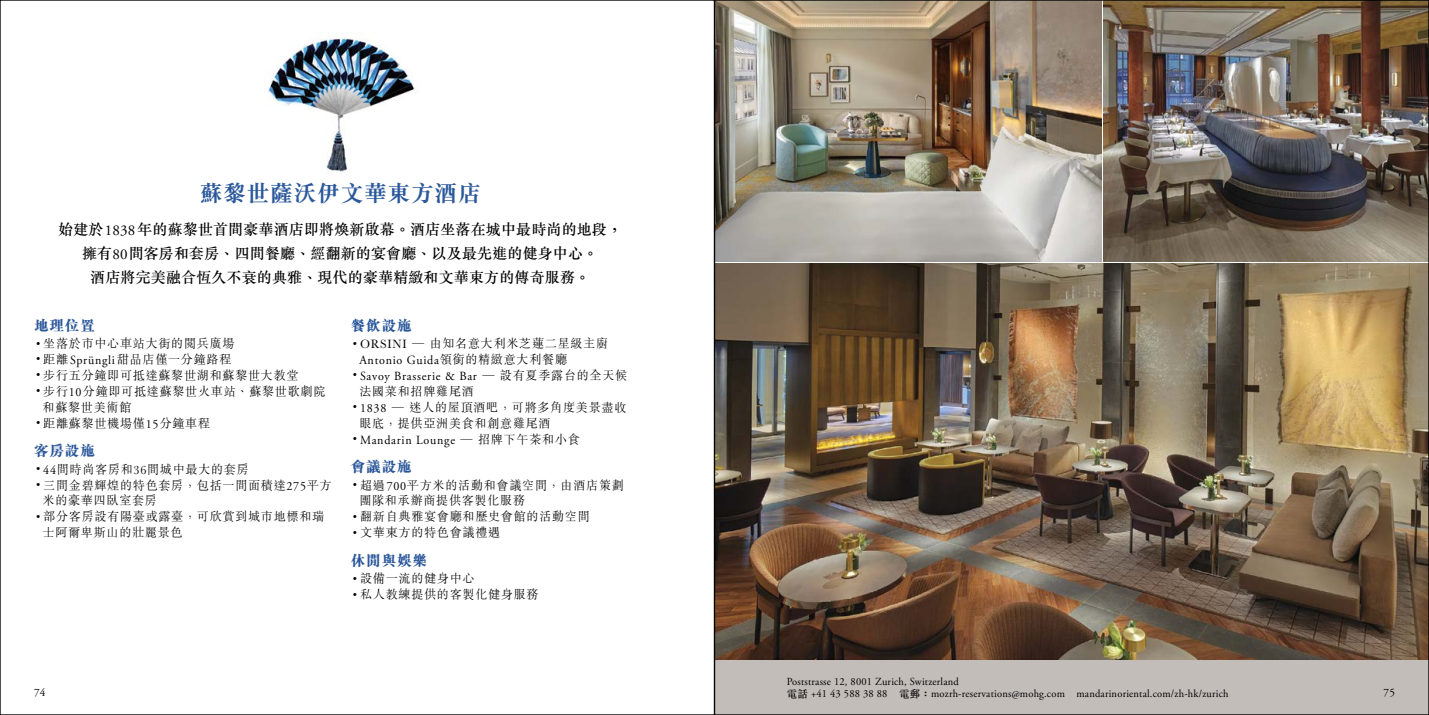
<style>
.page{position:relative;width:1429px;height:715px;background:#fff}
.page>*{position:absolute;margin:0;border:0;box-sizing:border-box;transform-origin:0 0}
.t1{font:700 23.25px "M Sung HK";letter-spacing:.01em;color:#2b589b}
.t2{font:500 15px/24px "M Sung HK";letter-spacing:.01em;color:#000;text-align:center}
.t3{font:800 14.7px "M Sung HK";letter-spacing:.05em;color:#2b589b}
.t4{font:300 12.45px/15.9px "M Sung HK";letter-spacing:.06em;color:#000}
.t5{font:12.45px "Adobe Garamond Pro";letter-spacing:.06em;color:#000}
.t6{font:11.25px "Adobe Garamond Pro";color:#000}
.t7{font:10.8px "Adobe Garamond Pro";letter-spacing:.02em;color:#000}
.s1{font-family:"Adobe Garamond Pro";font-weight:400}
.s2{font-size:9px}
.s3{font-family:"M Sung HK";font-weight:300}
.s4{font-family:"M Sung HK";font-weight:300;font-size:9px}
.s5{font-family:"M Sung HK";font-weight:500}
</style>
<div class="page">
<div style="left:714px;top:659px;width:715px;height:55px;background:#c3bdb9"></div>
<img style="left:716px;top:2px;width:385px;height:259px">
<img style="left:1103px;top:2px;width:324px;height:259px">
<img style="left:716px;top:264px;width:711px;height:395px">
<img style="left:264px;top:32px;width:151px;height:140px">
<h1 class="t1" style="left:199px;top:177px;width:283px">蘇黎世薩沃伊文華東方酒店</h1>
<p class="t2" style="left:58px;top:217px;width:565px">始建於<span class="s1">1838</span>年的蘇黎世首間豪華酒店即將煥新啟幕。酒店坐落在城中最時尚的地段，擁有<span class="s1">80</span>間客房和套房、四間餐廳、經翻新的宴會廳、以及最先進的健身中心。<br>酒店將完美融合恆久不衰的典雅、現代的豪華精緻和文華東方的傳奇服務。</p>
<p class="t3" style="left:34px;top:315px;width:63px">地理位置</p>
<p class="t4" style="left:34px;top:335px;width:202px"><span class="s2">•</span>坐落於市中心車站大街的閱兵廣場</p>
<p class="t4" style="left:34px;top:351px;width:199px"><span class="s2">•</span>距離<span class="s1">Sprüngli</span>甜品店僅一分鐘路程</p>
<p class="t4" style="left:34px;top:366px;width:266px"><span class="s2">•</span>步行五分鐘即可抵達蘇黎世湖和蘇黎世大教堂</p>
<p class="t4" style="left:43px;top:382px;width:284px;text-indent:-9px"><span class="s2">•</span>步行<span class="s1">10</span>分鐘即可抵達蘇黎世火車站、蘇黎世歌劇院和蘇黎世美術館</p>
<p class="t4" style="left:34px;top:414px;width:178px"><span class="s2">•</span>距離蘇黎世機場僅<span class="s1">15</span>分鐘車程</p>
<p class="t3" style="left:34px;top:440px;width:63px">客房設施</p>
<p class="t4" style="left:34px;top:460px;width:216px"><span class="s2">•</span><span class="s1">44</span>間時尚客房和36間城中最大的套房</p>
<p class="t4" style="left:43px;top:476px;width:291px;text-indent:-9px"><span class="s2">•</span>三間金碧輝煌的特色套房，包括一間面積達<span class="s1">275</span>平方米的豪華四臥室套房</p>
<p class="t4" style="left:43px;top:508px;width:283px;text-indent:-9px"><span class="s2">•</span>部分客房設有陽臺或露臺，可欣賞到城市地標和瑞士阿爾卑斯山的壯麗景色</p>
<p class="t3" style="left:351px;top:315px;width:63px">餐飲設施</p>
<p class="t4" style="left:351px;top:335px;width:259px"><span class="s2">•</span>ORSINI — 由知名意大利米芝蓮二星級主廚</p>
<p class="t5" style="left:359px;top:352px;width:209px">Antonio Guida<span class="s3">領銜的精緻意大利餐廳</span></p>
<p class="t5" style="left:351px;top:368px;width:278px"><span class="s4">•</span>Savoy Brasserie &amp; Bar <span class="s3">— 設有夏季露台的全天候</span></p>
<p class="t4" style="left:359px;top:382px;width:116px">法國菜和招牌雞尾酒</p>
<p class="t4" style="left:359px;top:398px;width:268px;text-indent:-9px"><span class="s2">•</span><span class="s1">1838</span> — 迷人的屋頂酒吧，可將多角度美景盡收眼底，提供亞洲美食和創意雞尾酒</p>
<p class="t5" style="left:351px;top:432px;width:230px"><span class="s4">•</span>Mandarin Lounge <span class="s3">— 招牌下午茶和小食</span></p>
<p class="t3" style="left:351px;top:456px;width:63px">會議設施</p>
<p class="t4" style="left:359px;top:476px;width:266px;text-indent:-9px"><span class="s2">•</span>超過<span class="s1">700</span>平方米的活動和會議空間，由酒店策劃團隊和承辦商提供客製化服務</p>
<p class="t4" style="left:351px;top:508px;width:240px"><span class="s2">•</span>翻新自典雅宴會廳和歷史會館的活動空間</p>
<p class="t4" style="left:351px;top:524px;width:151px"><span class="s2">•</span>文華東方的特色會議禮遇</p>
<p class="t3" style="left:351px;top:550px;width:78px">休閒與娛樂</p>
<p class="t4" style="left:351px;top:570px;width:125px"><span class="s2">•</span>設備一流的健身中心</p>
<p class="t4" style="left:351px;top:586px;width:189px"><span class="s2">•</span>私人教練提供的客製化健身服務</p>
<p class="t7" style="left:787px;top:674px;width:173px">Poststrasse 12, 8001 Zurich, Switzerland</p>
<p class="t6" style="left:34px;top:685px;width:13px">74</p>
<p class="t7" style="left:787px;top:687px;width:443px"><span class="s5">電話</span> +41 43 588 38 88 <span class="s5">電郵：</span>mozrh-reservations@mohg.com mandarinoriental.com/zh-hk/zurich</p>
<p class="t6" style="left:1383px;top:685px;width:13px">75</p>
</div>
